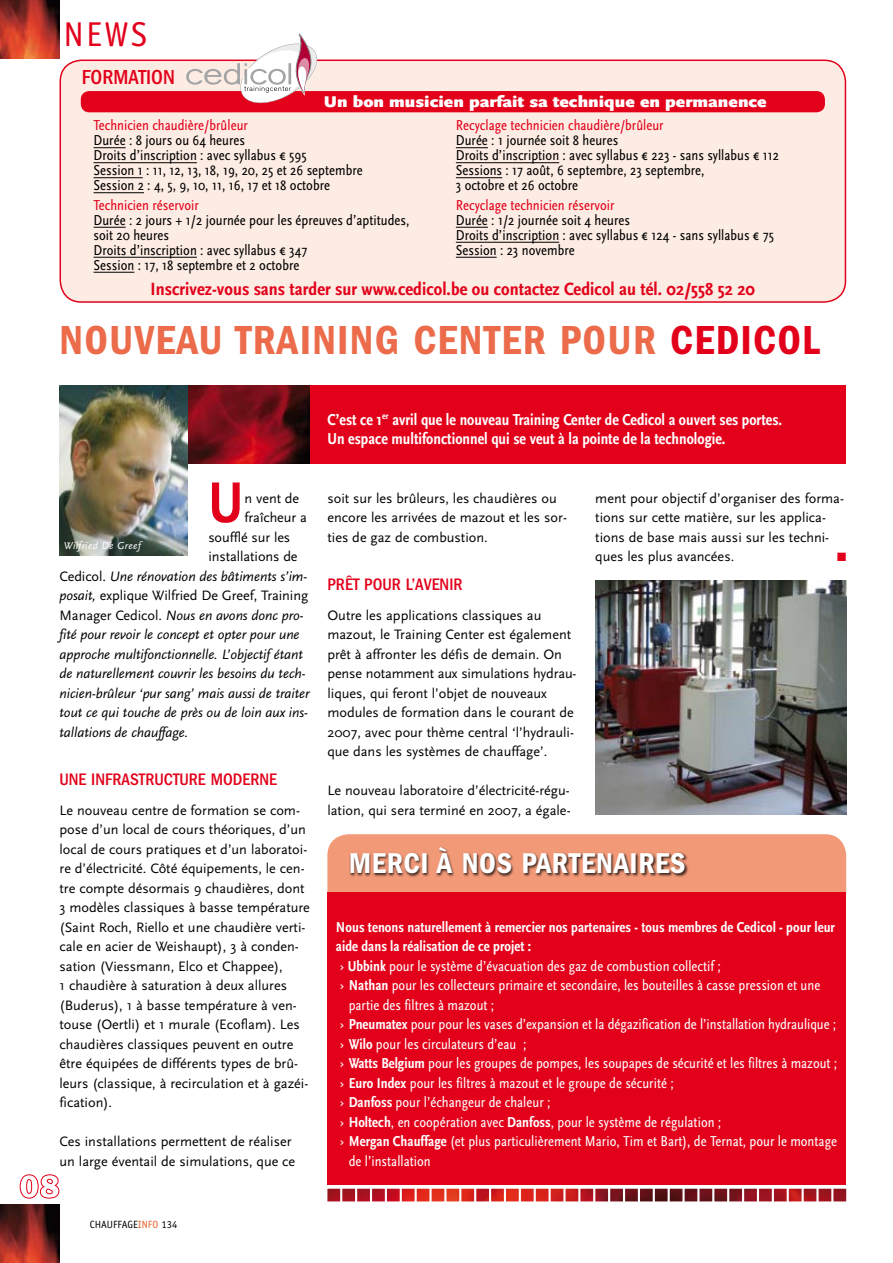
<style>
.page{position:relative;width:893px;height:1263px;background:#fff}
.page>*{position:absolute;margin:0;border:0;box-sizing:border-box;transform-origin:0 0}
.t1{font:60px "Scala Sans Bold Con";color:#e2001a}
.t2{font:42px "ITC Franklin Gothic Std Dm Cd";letter-spacing:.03em;color:#eb6b4a}
.t3{font:34.5px "Officina Sans Std";color:#e2001a}
.t4{font:29.7px "ITC Franklin Gothic Std Dm Cd";letter-spacing:.02em;color:#fff}
.t5{font:500 condensed 21px "ITC Franklin Gothic Std";color:#e2001a}
.t6{font:18.6px "Scala Sans Bold Con";letter-spacing:.005em;color:#e2001a;scale:1.05 1}
.t7{font:500 condensed 17.25px "ITC Franklin Gothic Std";color:#e2001a}
.t8{font:16.5px/19.5px "Scala Sans Bold Con";color:#fff}
.t9{font:900 16.2px "Scala Sans";letter-spacing:.005em;color:#fff;scale:1.11 1}
.t10{font:15px "Scala Sans Regular Con";letter-spacing:.005em;color:#fff}
.t11{font:15px/15px "Scala Sans Regular Con";letter-spacing:.005em;color:#000}
.t12{font:15px "Scala Sans Regular Con";letter-spacing:.005em;color:#e2001a}
.t13{font:15px/19.5px "Scala Sans Bold Con";letter-spacing:.005em;color:#fff}
.t14{font:14.25px/19.5px "Scala Sans";color:#000}
.t15{font:italic 14.25px "Scala Sans";letter-spacing:-.005em;color:#000}
.t16{font:12px "Zapf Dingbats Std";color:#e2001a}
.t17{font:10.5px "Officina Sans Std";color:#000}
.t18{font:italic 10.5px "Scala Sans";letter-spacing:.03em;color:#fff}
.s1{color:#e2001a}
.s2{font-style:normal}
.s3{font-style:italic}
.s4{font-family:"Scala Sans Bold Con"}
.s5{color:#e95e27}
</style>
<div class="page">
<svg style="left:20px;top:1174px;width:39px;height:24px"></svg>
<img style="left:0;top:1205px;width:60px;height:58px">
<img style="left:0;top:0;width:60px;height:58px">
<img style="left:187px;top:386px;width:123px;height:77px">
<div style="left:60px;top:60px;width:785px;height:242px;background:#fdece3;border-radius:21px"></div>
<div style="left:60px;top:60px;width:786px;height:243px;border:2px solid #e2001a;border-radius:21px"></div>
<div style="left:81px;top:91px;width:744px;height:21px;background:#e2001a;border-radius:9px"></div>
<div style="left:310px;top:386px;width:536px;height:78px;background:#e2001a"></div>
<div style="left:327px;top:834px;width:519px;height:78px;background:#f29978;border-radius:21px"></div>
<div style="left:327px;top:893px;width:519px;height:292px;background:#e2001a"></div>
<img style="left:327px;top:1189px;width:519px;height:12px">
<div style="left:349px;top:845px;width:341px;height:33px;background:#000;opacity:.75"></div>
<img style="left:595px;top:580px;width:251px;height:234px">
<hr style="left:456px;top:147px;width:32px;height:1px;background:#000">
<hr style="left:456px;top:162px;width:103px;height:1px;background:#000">
<hr style="left:456px;top:177px;width:46px;height:1px;background:#000">
<hr style="left:456px;top:227px;width:32px;height:1px;background:#000">
<hr style="left:456px;top:242px;width:103px;height:1px;background:#000">
<hr style="left:456px;top:257px;width:41px;height:1px;background:#000">
<hr style="left:94px;top:147px;width:32px;height:1px;background:#000">
<hr style="left:94px;top:162px;width:103px;height:1px;background:#000">
<hr style="left:94px;top:177px;width:49px;height:1px;background:#000">
<hr style="left:94px;top:192px;width:50px;height:1px;background:#000">
<hr style="left:94px;top:227px;width:32px;height:1px;background:#000">
<hr style="left:94px;top:257px;width:103px;height:1px;background:#000">
<hr style="left:94px;top:272px;width:40px;height:1px;background:#000">
<img style="left:60px;top:386px;width:127px;height:170px">
<svg style="left:186px;top:34px;width:136px;height:70px"></svg>
<h3 class="t3" style="left:64px;top:14px;width:83px">NEWS</h3>
<h3 class="t5" style="left:82px;top:65px;width:95px">FORMATION</h3>
<p class="t9" style="left:324px;top:92px;width:400px">Un bon musicien parfait sa technique en permanence</p>
<p class="t12" style="left:94px;top:117px;width:156px">Technicien chaudière/brûleur</p>
<p class="t11" style="left:94px;top:133px;width:271px">Durée : 8 jours ou 64 heures<br>Droits d’inscription : avec syllabus € 595<br>Session 1 : 11, 12, 13, 18, 19, 20, 25 et 26 septembre Session 2 : 4, 5, 9, 10, 11, 16, 17 et 18 octobre</p>
<p class="t12" style="left:94px;top:197px;width:107px">Technicien réservoir</p>
<p class="t11" style="left:94px;top:213px;width:317px">Durée : 2 jours + 1/2 journée pour les épreuves d’aptitudes, soit 20 heures<br>Droits d’inscription : avec syllabus € 347<br>Session : 17, 18 septembre et 2 octobre</p>
<h3 class="t6" style="left:151px;top:279px;width:577px">Inscrivez-vous sans tarder sur www.cedicol.be ou contactez Cedicol au tél. 02/558 52 20</h3>
<p class="t12" style="left:456px;top:117px;width:209px">Recyclage technicien chaudière/brûleur</p>
<p class="t11" style="left:456px;top:133px;width:325px">Durée : 1 journée soit 8 heures<br>Droits d’inscription : avec syllabus € 223 - sans syllabus € 112<br>Sessions : 17 août, 6 septembre, 23 septembre,<br>3 octobre et 26 octobre</p>
<p class="t12" style="left:456px;top:197px;width:160px">Recyclage technicien réservoir</p>
<p class="t11" style="left:456px;top:213px;width:320px">Durée : 1/2 journée soit 4 heures<br>Droits d’inscription : avec syllabus € 124 - sans syllabus € 75<br>Session : 23 novembre</p>
<h2 class="t2" style="left:60px;top:316px;width:759px">NOUVEAU TRAINING CENTER POUR <span class="s1">CEDICOL</span></h2>
<h1 class="t1" style="left:208px;top:470px;width:37px">U</h1>
<p class="t14" style="left:245px;top:488px;width:56px">n vent de</p>
<p class="t14" style="left:245px;top:508px;width:64px">fraîcheur a</p>
<p class="t14" style="left:208px;top:527px;width:83px">soufflé sur les</p>
<p class="t14" style="left:208px;top:547px;width:91px">installations de</p>
<p class="t15" style="left:60px;top:568px;width:249px"><span class="s2">Cedicol.</span> Une rénovation des bâtiments s’im-</p>
<p class="t14" style="left:60px;top:586px;width:250px"><span class="s3">posait,</span> explique Wilfried De Greef, Training</p>
<p class="t15" style="left:60px;top:607px;width:246px"><span class="s2">Manager Cedicol.</span> Nous en avons donc pro-</p>
<p class="t15" style="left:60px;top:627px;width:242px">fité pour revoir le concept et opter pour une</p>
<p class="t15" style="left:60px;top:646px;width:245px">approche multifonctionnelle. L’objectif étant</p>
<p class="t15" style="left:60px;top:666px;width:248px">de naturellement couvrir les besoins du tech-</p>
<p class="t15" style="left:60px;top:685px;width:252px">nicien-brûleur ‘pur sang’ mais aussi de traiter</p>
<p class="t15" style="left:60px;top:705px;width:250px">tout ce qui touche de près ou de loin aux ins-</p>
<p class="t15" style="left:60px;top:724px;width:130px">tallations de chauffage.</p>
<p class="t7" style="left:60px;top:769px;width:219px">UNE INFRASTRUCTURE MODERNE</p>
<p class="t14" style="left:60px;top:800px;width:252px">Le nouveau centre de formation se com&shy;pose d’un local de cours théoriques, d’un local de cours pratiques et d’un laboratoi&shy;re d’électricité. Côté équipements, le cen&shy;tre compte désormais 9 chaudières, dont 3 modèles classiques à basse température (Saint Roch, Riello et une chaudière verti&shy;cale en acier de Weishaupt), 3 à conden&shy;sation (Viessmann, Elco et Chappee),<br>1 chaudière à saturation à deux allures (Buderus), 1 à basse température à ven&shy;touse (Oertli) et 1 murale (Ecoflam). Les chaudières classiques peuvent en outre être équipées de différents types de brû&shy;leurs (classique, à recirculation et à gazéi&shy;fication).</p>
<p class="t14" style="left:60px;top:1132px;width:237px">Ces installations permettent de réaliser un large éventail de simulations, que ce</p>
<p class="t18" style="left:64px;top:540px;width:78px">Wilfried De Greef</p>
<p class="t8" style="left:327px;top:410px;width:456px">C’est ce 1<sup>er</sup> avril que le nouveau Training Center de Cedicol a ouvert ses portes.<br>Un espace multifonctionnel qui se veut à la pointe de la technologie.</p>
<p class="t14" style="left:327px;top:488px;width:241px">soit sur les brûleurs, les chaudières ou encore les arrivées de mazout et les sor&shy;ties de gaz de combustion.</p>
<p class="t7" style="left:327px;top:574px;width:137px">PRÊT POUR L’AVENIR</p>
<p class="t14" style="left:327px;top:605px;width:251px">Outre les applications classiques au mazout, le Training Center est également prêt à affronter les défis de demain. On pense notamment aux simulations hydrau&shy;liques, qui feront l’objet de nouveaux modules de formation dans le courant de 2007, avec pour thème central ‘l’hydrauli&shy;que dans les systèmes de chauffage’.</p>
<p class="t14" style="left:327px;top:781px;width:245px">Le nouveau laboratoire d’électricité-régu&shy;lation, qui sera terminé en 2007, a égale-</p>
<p class="t14" style="left:595px;top:488px;width:250px">ment pour objectif d’organiser des forma&shy;tions sur cette matière, sur les applica&shy;tions de base mais aussi sur les techni&shy;ques les plus avancées.</p>
<p class="t16" style="left:837px;top:551px;width:11px">■</p>
<h3 class="t4" style="left:349px;top:846px;width:338px">MERCI À NOS PARTENAIRES</h3>
<p class="t13" style="left:336px;top:917px;width:501px">Nous tenons naturellement à remercier nos partenaires - tous membres de Cedicol - pour leur aide dans la réalisation de ce projet :</p>
<p class="t10" style="left:340px;top:957px;width:382px">› <span class="s4">Ubbink</span> pour le système d’évacuation des gaz de combustion collectif ;</p>
<p class="t10" style="left:340px;top:977px;width:482px">› <span class="s4">Nathan</span> pour les collecteurs primaire et secondaire, les bouteilles à casse pression et une</p>
<p class="t10" style="left:349px;top:996px;width:147px">partie des filtres à mazout ;</p>
<p class="t10" style="left:340px;top:1016px;width:497px">› <span class="s4">Pneumatex</span> pour pour les vases d’expansion et la dégazification de l’installation hydraulique ;</p>
<p class="t10" style="left:340px;top:1035px;width:188px">› <span class="s4">Wilo</span> pour les circulateurs d’eau ;</p>
<p class="t10" style="left:340px;top:1055px;width:498px">› <span class="s4">Watts Belgium</span> pour les groupes de pompes, les soupapes de sécurité et les filtres à mazout ;</p>
<p class="t10" style="left:340px;top:1074px;width:335px">› <span class="s4">Euro Index</span> pour les filtres à mazout et le groupe de sécurité ;</p>
<p class="t10" style="left:340px;top:1094px;width:212px">› <span class="s4">Danfoss</span> pour l’échangeur de chaleur ;</p>
<p class="t10" style="left:340px;top:1113px;width:383px">› <span class="s4">Holtech</span>, en coopération avec <span class="s4">Danfoss</span>, pour le système de régulation ;</p>
<p class="t10" style="left:340px;top:1133px;width:498px">› <span class="s4">Mergan Chauffage</span> (et plus particulièrement Mario, Tim et Bart), de Ternat, pour le montage</p>
<p class="t10" style="left:349px;top:1152px;width:84px">de l’installation</p>
<p class="t17" style="left:90px;top:1218px;width:89px">CHAU FFAGE<span class="s5">INFO</span> 134</p>
</div>
